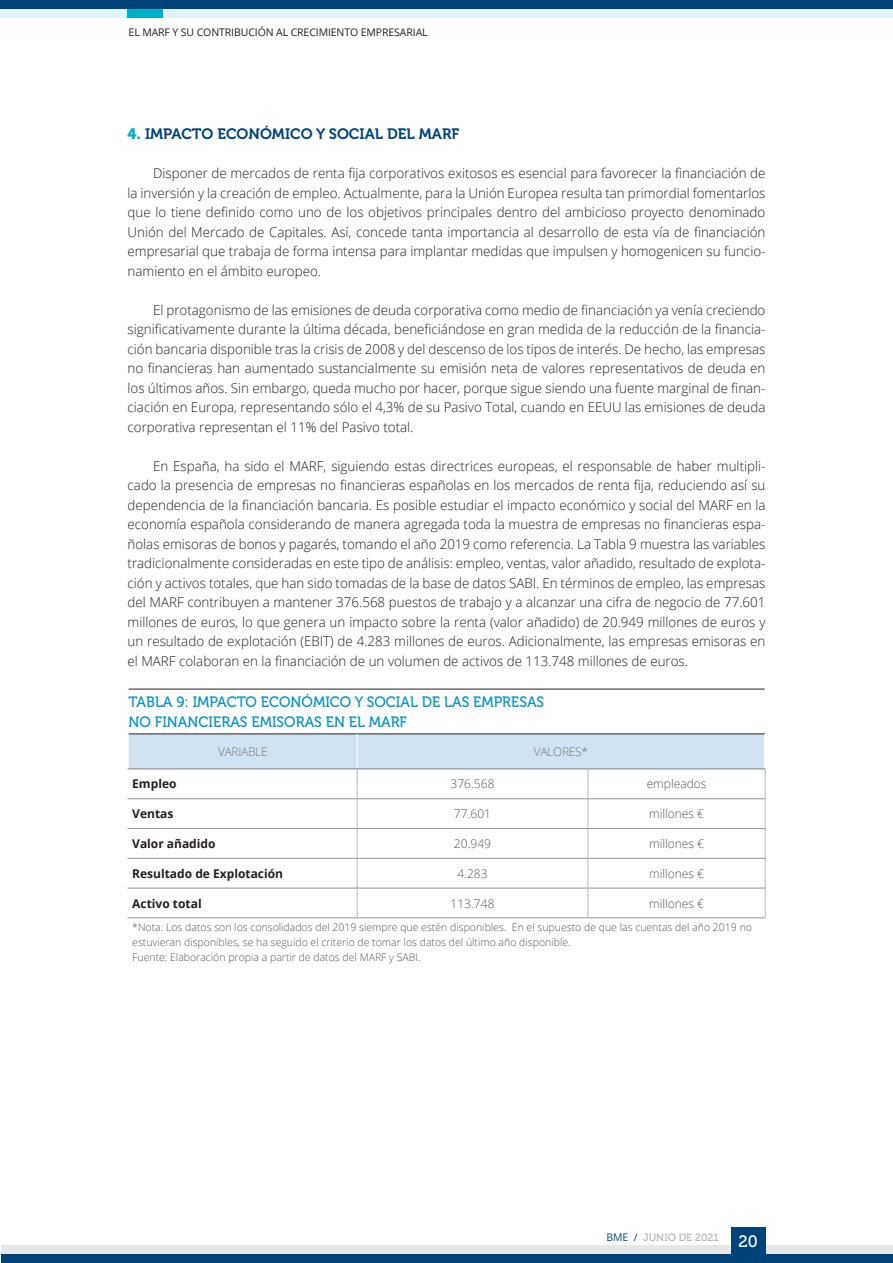
<style>
.page{position:relative;width:893px;height:1263px;background:#fff}
.page>*{position:absolute;margin:0;border:0;box-sizing:border-box;transform-origin:0 0}
.t1{font:16.5px "Museo 500";color:#fff}
._01_Titular{font:15px/19.5px "Museo 500";color:#0091c4;scale:.96 1}
.Texto_noticia{font:15px "Museo 700";color:#004379}
.Texto_noticia-2{font:300 13.5px/19.5px "Open Sans";color:#231f20;text-align:justify}
.t2{font:300 12px "Open Sans";color:#57585a}
.t3{font:700 12px "Open Sans";color:#231f20}
.t4{font:300 12px "Open Sans";letter-spacing:-.025em;color:#76787b}
.t5{font:300 10.5px/15.5px "Open Sans";color:#57585a}
.t6{font:10.5px "Open Sans";letter-spacing:-.01em;color:#231f20}
.t7{font:10.5px "Museo 500";color:#b2b2b2}
.s1{font-family:"Museo 900";color:#00b0c8}
.s2{font-family:"Open Sans";color:#034b7d}
</style>
<div class="page">
<hr style="left:129px;top:689px;width:228px;height:1px;background:#231f20">
<hr style="left:357px;top:689px;width:408px;height:1px;background:#231f20">
<svg style="left:129px;top:734px;width:637px;height:183px"></svg>
<hr style="left:128px;top:769px;width:229px;height:1px;background:#939598">
<hr style="left:357px;top:769px;width:231px;height:1px;background:#939598">
<hr style="left:588px;top:769px;width:177px;height:1px;background:#939598">
<hr style="left:128px;top:798px;width:229px;height:1px;background:#939598">
<hr style="left:357px;top:798px;width:231px;height:1px;background:#939598">
<hr style="left:588px;top:798px;width:177px;height:1px;background:#939598">
<hr style="left:128px;top:828px;width:229px;height:1px;background:#939598">
<hr style="left:357px;top:828px;width:231px;height:1px;background:#939598">
<hr style="left:588px;top:828px;width:177px;height:1px;background:#939598">
<hr style="left:128px;top:858px;width:229px;height:1px;background:#939598">
<hr style="left:357px;top:858px;width:231px;height:1px;background:#939598">
<hr style="left:588px;top:858px;width:177px;height:1px;background:#939598">
<hr style="left:128px;top:888px;width:229px;height:1px;background:#939598">
<hr style="left:357px;top:888px;width:231px;height:1px;background:#939598">
<hr style="left:588px;top:888px;width:177px;height:1px;background:#939598">
<hr style="left:128px;top:917px;width:229px;height:1px;background:#939598">
<hr style="left:357px;top:917px;width:231px;height:1px;background:#939598">
<hr style="left:588px;top:917px;width:177px;height:1px;background:#939598">
<div style="left:0;top:0;width:893px;height:9px;background:#004379"></div>
<div style="left:0;top:9px;width:893px;height:8px;background:#e1f4fc"></div>
<div style="left:128px;top:9px;width:35px;height:8px;background:#00b0c8"></div>
<div style="left:1px;top:1254px;width:892px;height:9px;background:#004379"></div>
<div style="left:1px;top:1245px;width:892px;height:9px;background:#e6e7e9"></div>
<div style="left:731px;top:1228px;width:34px;height:35px;background:#004379"></div>
<p class="t6" style="left:129px;top:25px;width:301px">EL MARF Y SU CONTRIBUCIÓN AL CRECIMIENTO EMPRESARIAL</p>
<p class="Texto_noticia" style="left:128px;top:126px;width:333px"><span class="s1">4.</span> IMPACTO ECONÓMICO Y SOCIAL DEL MARF</p>
<p class="Texto_noticia-2" style="left:128px;top:163px;width:639px;text-indent:26px">Disponer de mercados de renta fija corporativos exitosos es esencial para favorecer la financiación de la inversión y la creación de empleo. Actualmente, para la Unión Europea resulta tan primordial fomentarlos que lo tiene definido como uno de los objetivos principales dentro del ambicioso proyecto denominado Unión del Mercado de Capitales. Así, concede tanta importancia al desarrollo de esta vía de financiación empresarial que trabaja de forma intensa para implantar medidas que impulsen y homogenicen su funcio&shy;namiento en el ámbito europeo.</p>
<p class="Texto_noticia-2" style="left:128px;top:300px;width:639px;text-indent:26px">El protagonismo de las emisiones de deuda corporativa como medio de financiación ya venía creciendo significativamente durante la última década, beneficiándose en gran medida de la reducción de la financia&shy;ción bancaria disponible tras la crisis de 2008 y del descenso de los tipos de interés. De hecho, las empresas no financieras han aumentado sustancialmente su emisión neta de valores representativos de deuda en los últimos años. Sin embargo, queda mucho por hacer, porque sigue siendo una fuente marginal de finan&shy;ciación en Europa, representando sólo el 4,3% de su Pasivo Total, cuando en EEUU las emisiones de deuda corporativa representan el 11% del Pasivo total.</p>
<p class="Texto_noticia-2" style="left:128px;top:456px;width:639px;text-indent:26px">En España, ha sido el MARF, siguiendo estas directrices europeas, el responsable de haber multipli&shy;cado la presencia de empresas no financieras españolas en los mercados de renta fija, reduciendo así su dependencia de la financiación bancaria. Es posible estudiar el impacto económico y social del MARF en la economía española considerando de manera agregada toda la muestra de empresas no financieras espa&shy;ñolas emisoras de bonos y pagarés, tomando el año 2019 como referencia. La Tabla 9 muestra las variables tradicionalmente consideradas en este tipo de análisis: empleo, ventas, valor añadido, resultado de explota&shy;ción y activos totales, que han sido tomadas de la base de datos SABI. En términos de empleo, las empresas del MARF contribuyen a mantener 376.568 puestos de trabajo y a alcanzar una cifra de negocio de 77.601 millones de euros, lo que genera un impacto sobre la renta (valor añadido) de 20.949 millones de euros y un resultado de explotación (EBIT) de 4.283 millones de euros. Adicionalmente, las empresas emisoras en el MARF colaboran en la financiación de un volumen de activos de 113.748 millones de euros.</p>
<p class="_01_Titular" style="left:129px;top:693px;width:434px">TABLA 9: IMPACTO ECONÓMICO Y SOCIAL DE LAS EMPRESAS<br>NO FINANCIERAS EMISORAS EN EL MARF</p>
<p class="t4" style="left:218px;top:743px;width:51px">VARIABLE</p>
<p class="t4" style="left:534px;top:743px;width:56px">VALORES*</p>
<p class="t3" style="left:132px;top:776px;width:46px">Empleo</p>
<p class="t2" style="left:451px;top:776px;width:45px">376.568</p>
<p class="t2" style="left:647px;top:776px;width:61px">empleados</p>
<p class="t3" style="left:132px;top:805px;width:43px">Ventas</p>
<p class="t2" style="left:454px;top:806px;width:39px">77.601</p>
<p class="t2" style="left:649px;top:806px;width:56px">millones €</p>
<p class="t3" style="left:132px;top:835px;width:85px">Valor añadido</p>
<p class="t2" style="left:454px;top:835px;width:39px">20.949</p>
<p class="t2" style="left:649px;top:835px;width:56px">millones €</p>
<p class="t3" style="left:132px;top:865px;width:152px">Resultado de Explotación</p>
<p class="t2" style="left:457px;top:865px;width:32px">4.283</p>
<p class="t2" style="left:649px;top:865px;width:56px">millones €</p>
<p class="t3" style="left:132px;top:895px;width:71px">Activo total</p>
<p class="t2" style="left:451px;top:895px;width:45px">113.748</p>
<p class="t2" style="left:649px;top:895px;width:56px">millones €</p>
<p class="t5" style="left:132px;top:919px;width:621px">*Nota: Los datos son los consolidados del 2019 siempre que estén disponibles. En el supuesto de que las cuentas del año 2019 no estuvieran disponibles, se ha seguido el criterio de tomar los datos del último año disponible.<br>Fuente: Elaboración propia a partir de datos del MARF y SABI.</p>
<p class="t7" style="left:606px;top:1231px;width:114px"><span class="s2">BME /</span> JUNIO DE 2021</p>
<p class="t1" style="left:739px;top:1232px;width:21px">20</p>
</div>
